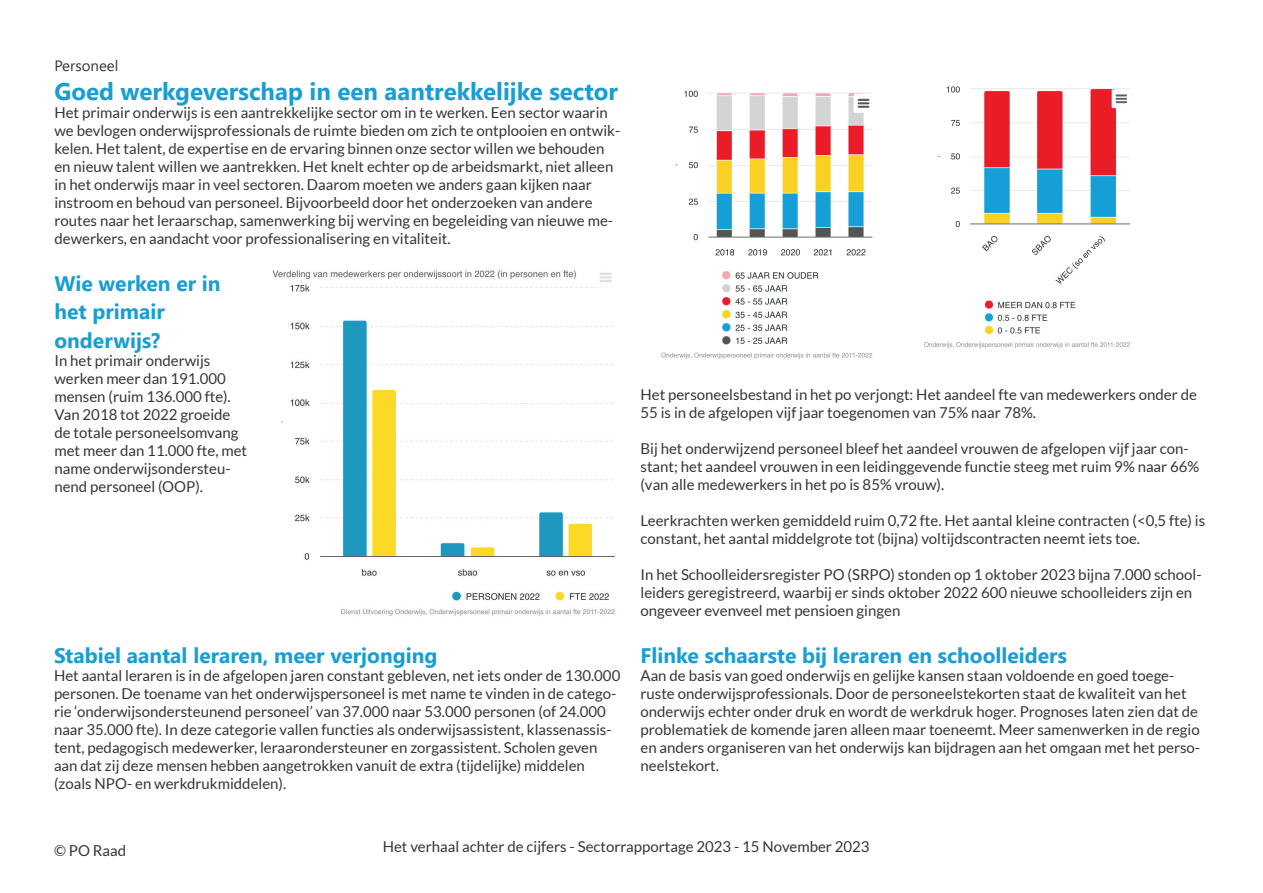
<style>
.page{position:relative;width:1263px;height:893px;background:#fff}
.page>*{position:absolute;margin:0;border:0;box-sizing:border-box;transform-origin:0 0}
.t1{font:700 24px "Segoe UI";color:#189ed3}
.t2{font:700 21px/28.5px "Segoe UI";color:#189ed3}
.t3{font:15px/18px "Lato";color:#333638}
.t4{font:15px "Segoe UI";color:#333638}
</style>
<div class="page">
<img style="left:272px;top:270px;width:344px;height:346px">
<img style="left:661px;top:90px;width:212px;height:269px">
<img style="left:924px;top:86px;width:206px;height:263px">
<p class="t4" style="left:54px;top:58px;width:65px">Personeel</p>
<h1 class="t1" style="left:54px;top:78px;width:565px">Goed werkgeverschap in een aantrekkelijke sector</h1>
<p class="t3" style="left:54px;top:103px;width:567px">Het primair onderwijs is een aantrekkelijke sector om in te werken. Een sector waarin we bevlogen onderwijsprofessionals de ruimte bieden om zich te ontplooien en ontwik&shy;kelen. Het talent, de expertise en de ervaring binnen onze sector willen we behouden en nieuw talent willen we aantrekken. Het knelt echter op de arbeidsmarkt, niet alleen in het onderwijs maar in veel sectoren. Daarom moeten we anders gaan kijken naar instroom en behoud van personeel. Bijvoorbeeld door het onderzoeken van andere routes naar het leraarschap, samenwerking bij werving en begeleiding van nieuwe me&shy;dewerkers, en aandacht voor professionalisering en vitaliteit.</p>
<h2 class="t2" style="left:54px;top:269px;width:168px">Wie werken er in het primair onderwijs?</h2>
<p class="t3" style="left:54px;top:351px;width:194px">In het primair onderwijs werken meer dan 191.000 mensen (ruim 136.000 fte).<br>Van 2018 tot 2022 groeide de totale personeelsomvang met meer dan 11.000 fte, met name onderwijsondersteu&shy;nend personeel (OOP).</p>
<h2 class="t2" style="left:54px;top:642px;width:385px">Stabiel aantal leraren, meer verjonging</h2>
<p class="t3" style="left:54px;top:666px;width:568px">Het aantal leraren is in de afgelopen jaren constant gebleven, net iets onder de 130.000 personen. De toename van het onderwijspersoneel is met name te vinden in de catego&shy;rie ‘onderwijsondersteunend personeel’ van 37.000 naar 53.000 personen (of 24.000 naar 35.000 fte). In deze categorie vallen functies als onderwijsassistent, klassenassis&shy;tent, pedagogisch medewerker, leraarondersteuner en zorgassistent. Scholen geven aan dat zij deze mensen hebben aangetrokken vanuit de extra (tijdelijke) middelen (zoals NPO- en werkdrukmiddelen).</p>
<p class="t3" style="left:640px;top:386px;width:558px">Het personeelsbestand in het po verjongt: Het aandeel fte van medewerkers onder de<br>55 is in de afgelopen vijf jaar toegenomen van 75% naar 78%.</p>
<p class="t3" style="left:640px;top:440px;width:560px">Bij het onderwijzend personeel bleef het aandeel vrouwen de afgelopen vijf jaar con&shy;stant; het aandeel vrouwen in een leidinggevende functie steeg met ruim 9% naar 66% (van alle medewerkers in het po is 85% vrouw).</p>
<p class="t3" style="left:640px;top:512px;width:566px">Leerkrachten werken gemiddeld ruim 0,72 fte. Het aantal kleine contracten (&lt;0,5 fte) is constant, het aantal middelgrote tot (bijna) voltijdscontracten neemt iets toe.</p>
<p class="t3" style="left:640px;top:566px;width:563px">In het Schoolleidersregister PO (SRPO) stonden op 1 oktober 2023 bijna 7.000 school&shy;leiders geregistreerd, waarbij er sinds oktober 2022 600 nieuwe schoolleiders zijn en ongeveer evenveel met pensioen gingen</p>
<h2 class="t2" style="left:640px;top:641px;width:428px">Flinke schaarste bij leraren en schoolleiders</h2>
<p class="t3" style="left:640px;top:666px;width:561px">Aan de basis van goed onderwijs en gelijke kansen staan voldoende en goed toege&shy;ruste onderwijsprofessionals. Door de personeelstekorten staat de kwaliteit van het onderwijs echter onder druk en wordt de werkdruk hoger. Prognoses laten zien dat de problematiek de komende jaren alleen maar toeneemt. Meer samenwerken in de regio en anders organiseren van het onderwijs kan bijdragen aan het omgaan met het perso&shy;neelstekort.</p>
<p class="t3" style="left:54px;top:841px;width:74px">© PO Raad</p>
<p class="t3" style="left:383px;top:838px;width:488px">Het verhaal achter de cijfers - Sectorrapportage 2023 - 15 November 2023</p>
</div>
